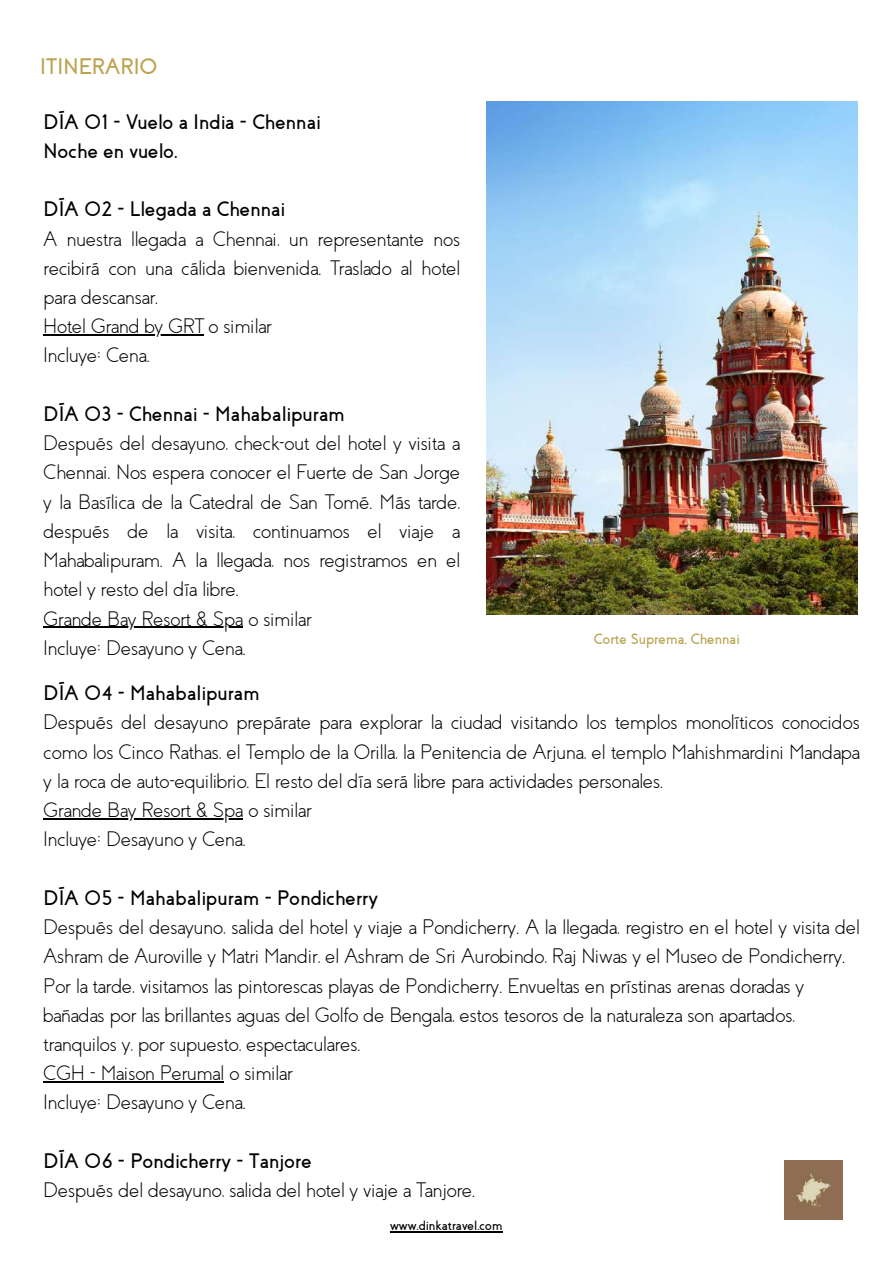
<style>
.page{position:relative;width:893px;height:1264px;background:#fff}
.page>*{position:absolute;margin:0;border:0;box-sizing:border-box;transform-origin:0 0}
.t1{font:700 22.5px "Coves";color:#bba350}
.t2{font:300 21px/29.2px "Coves";color:#000}
.t3{font:700 21px/29.2px "Coves";color:#000}
.t4{font:700 15px "Coves";color:#bba350}
.t5{font:700 13.5px "Coves";color:#000}
</style>
<div class="page">
<img style="left:486px;top:102px;width:371px;height:512px">
<hr style="left:44px;top:818px;width:199px;height:1px;background:#000">
<hr style="left:44px;top:1081px;width:180px;height:1px;background:#000">
<img style="left:784px;top:1160px;width:58px;height:58px">
<hr style="left:44px;top:334px;width:47px;height:1px;background:#000">
<hr style="left:91px;top:334px;width:112px;height:1px;background:#000">
<hr style="left:44px;top:626px;width:199px;height:2px;background:#000">
<hr style="left:390px;top:1230px;width:112px;height:2px;background:#000">
<p class="t1" style="left:40px;top:55px;width:119px">ITINERARIO</p>
<p class="t3" style="left:44px;top:107px;width:278px">DÍA 01 - Vuelo a India - Chennai<br>Noche en vuelo.</p>
<p class="t3" style="left:44px;top:195px;width:243px">DÍA 02 - Llegada a Chennai</p>
<p class="t2" style="left:44px;top:224px;width:418px">A nuestra llegada a Chennai, un representante nos recibirá con una cálida bienvenida. Traslado al hotel para descansar.<br>Hotel Grand by GRT o similar<br>Incluye: Cena.</p>
<p class="t3" style="left:44px;top:399px;width:302px">DÍA 03 - Chennai - Mahabalipuram</p>
<p class="t2" style="left:44px;top:429px;width:418px">Después del desayuno, check-out del hotel y visita a Chennai. Nos espera conocer el Fuerte de San Jorge y la Basílica de la Catedral de San Tomé. Más tarde, después de la visita, continuamos el viaje a Mahabalipuram. A la llegada, nos registramos en el hotel y resto del día libre.<br>Grande Bay Resort &amp; Spa o similar<br>Incluye: Desayuno y Cena.</p>
<p class="t4" style="left:593px;top:631px;width:147px">Corte Suprema, Chennai</p>
<p class="t3" style="left:44px;top:679px;width:217px">DÍA 04 - Mahabalipuram</p>
<p class="t2" style="left:44px;top:708px;width:817px">Después del desayuno prepárate para explorar la ciudad visitando los templos monolíticos conocidos como los Cinco Rathas, el Templo de la Orilla, la Penitencia de Arjuna, el templo Mahishmardini Mandapa y la roca de auto-equilibrio. El resto del día será libre para actividades personales.<br>Grande Bay Resort &amp; Spa o similar<br>Incluye: Desayuno y Cena.</p>
<p class="t3" style="left:44px;top:883px;width:336px">DÍA 05 - Mahabalipuram - Pondicherry</p>
<p class="t2" style="left:44px;top:912px;width:817px">Después del desayuno, salida del hotel y viaje a Pondicherry. A la llegada, registro en el hotel y visita del Ashram de Auroville y Matri Mandir, el Ashram de Sri Aurobindo, Raj Niwas y el Museo de Pondicherry.<br>Por la tarde, visitamos las pintorescas playas de Pondicherry. Envueltas en prístinas arenas doradas y bañadas por las brillantes aguas del Golfo de Bengala, estos tesoros de la naturaleza son apartados, tranquilos y, por supuesto, espectaculares.<br>CGH – Maison Perumal o similar<br>Incluye: Desayuno y Cena.</p>
<p class="t3" style="left:44px;top:1146px;width:270px">DÍA 06 - Pondicherry - Tanjore</p>
<p class="t2" style="left:44px;top:1175px;width:433px">Después del desayuno, salida del hotel y viaje a Tanjore.</p>
<p class="t5" style="left:390px;top:1218px;width:114px">www.dinkatravel.com</p>
</div>
